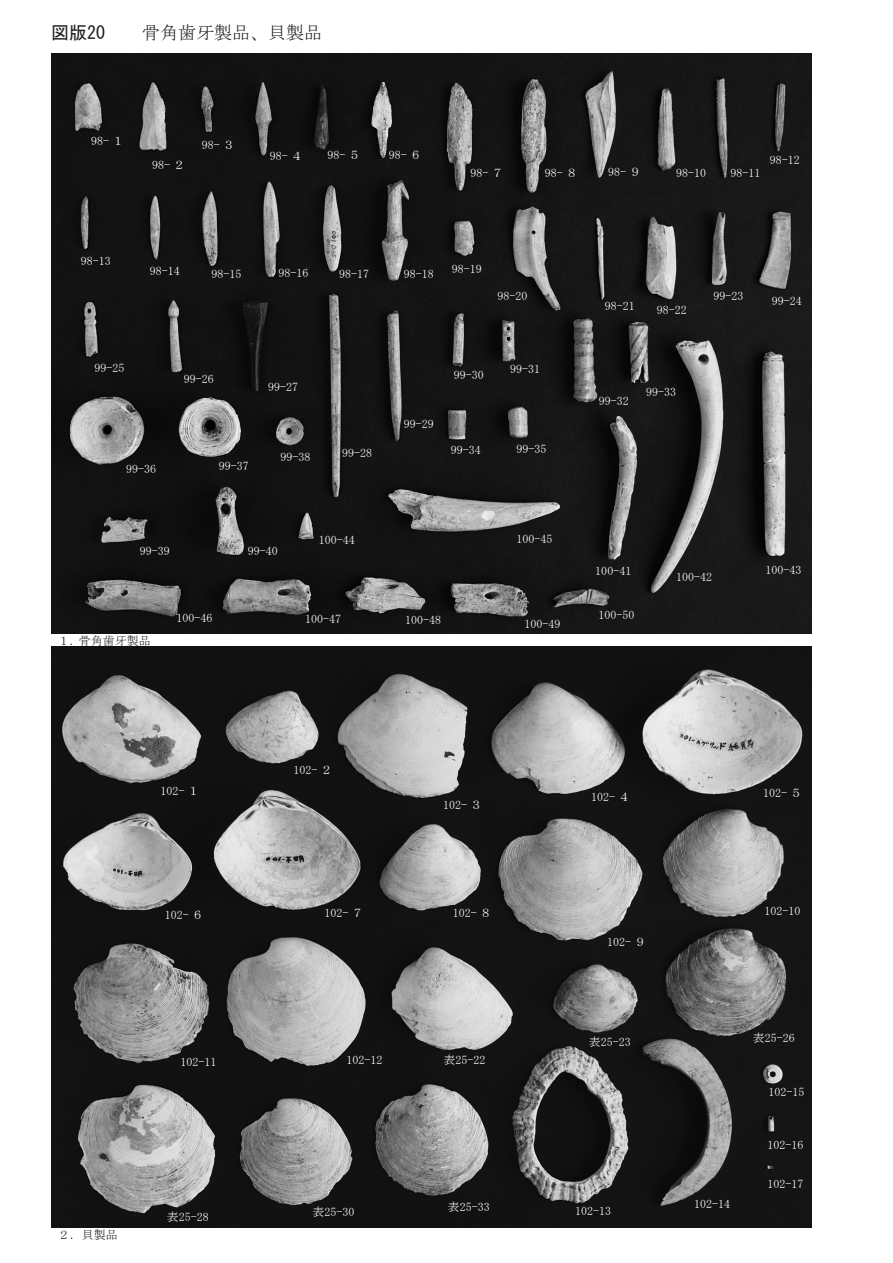
<style>
.page{position:relative;width:893px;height:1263px;background:#fff}
.page>*{position:absolute;margin:0;border:0;box-sizing:border-box;transform-origin:0 0}
.t1{font:18px "MS Mincho";color:#231f20}
.t2{font:18px "MS Gothic";color:#231f20}
.t3{font:12px "MS Mincho";color:#fff}
.t4{font:12px "MS Mincho";color:#231f20}
</style>
<div class="page">
<img style="left:51px;top:53px;width:760px;height:581px">
<img style="left:51px;top:647px;width:760px;height:580px">
<h1 class="t2" style="left:51px;top:23px;width:55px">図版20</h1>
<h1 class="t1" style="left:142px;top:23px;width:181px">骨角歯牙製品、貝製品</h1>
<p class="t3" style="left:91px;top:135px;width:34px">98- １</p>
<p class="t3" style="left:152px;top:158px;width:34px">98- ２</p>
<p class="t3" style="left:202px;top:139px;width:34px">98- ３</p>
<p class="t3" style="left:270px;top:150px;width:34px">98- ４</p>
<p class="t3" style="left:327px;top:149px;width:34px">98- ５</p>
<p class="t3" style="left:389px;top:149px;width:34px">98- ６</p>
<p class="t3" style="left:471px;top:167px;width:34px">98- ７</p>
<p class="t3" style="left:545px;top:167px;width:34px">98- ８</p>
<p class="t3" style="left:608px;top:166px;width:34px">98- ９</p>
<p class="t3" style="left:676px;top:167px;width:31px">98-10</p>
<p class="t3" style="left:730px;top:167px;width:31px">98-11</p>
<p class="t3" style="left:770px;top:154px;width:31px">98-12</p>
<p class="t3" style="left:81px;top:255px;width:31px">98-13</p>
<p class="t3" style="left:150px;top:265px;width:31px">98-14</p>
<p class="t3" style="left:212px;top:268px;width:31px">98-15</p>
<p class="t3" style="left:278px;top:267px;width:31px">98-16</p>
<p class="t3" style="left:339px;top:268px;width:31px">98-17</p>
<p class="t3" style="left:404px;top:268px;width:31px">98-18</p>
<p class="t3" style="left:452px;top:262px;width:31px">98-19</p>
<p class="t3" style="left:498px;top:290px;width:31px">98-20</p>
<p class="t3" style="left:95px;top:361px;width:31px">99-25</p>
<p class="t3" style="left:184px;top:373px;width:32px">99-26</p>
<p class="t3" style="left:268px;top:381px;width:31px">99-27</p>
<p class="t3" style="left:126px;top:463px;width:31px">99-36</p>
<p class="t3" style="left:219px;top:459px;width:31px">99-37</p>
<p class="t3" style="left:281px;top:451px;width:31px">99-38</p>
<p class="t3" style="left:342px;top:447px;width:31px">99-28</p>
<p class="t3" style="left:404px;top:418px;width:31px">99-29</p>
<p class="t3" style="left:454px;top:369px;width:31px">99-30</p>
<p class="t3" style="left:510px;top:363px;width:31px">99-31</p>
<p class="t3" style="left:451px;top:443px;width:31px">99-34</p>
<p class="t3" style="left:517px;top:442px;width:31px">99-35</p>
<p class="t3" style="left:140px;top:545px;width:31px">99-39</p>
<p class="t3" style="left:248px;top:545px;width:31px">99-40</p>
<p class="t3" style="left:319px;top:534px;width:37px">100-44</p>
<p class="t3" style="left:517px;top:533px;width:37px">100-45</p>
<p class="t3" style="left:605px;top:300px;width:31px">98-21</p>
<p class="t3" style="left:657px;top:304px;width:31px">98-22</p>
<p class="t3" style="left:714px;top:290px;width:31px">99-23</p>
<p class="t3" style="left:772px;top:294px;width:31px">99-24</p>
<p class="t3" style="left:599px;top:395px;width:31px">99-32</p>
<p class="t3" style="left:646px;top:386px;width:31px">99-33</p>
<p class="t4" style="left:58px;top:634px;width:94px">１. 骨角歯牙製品</p>
<p class="t3" style="left:176px;top:611px;width:38px">100-46</p>
<p class="t3" style="left:305px;top:612px;width:37px">100-47</p>
<p class="t3" style="left:405px;top:613px;width:37px">100-48</p>
<p class="t3" style="left:525px;top:618px;width:37px">100-49</p>
<p class="t3" style="left:595px;top:564px;width:37px">100-41</p>
<p class="t3" style="left:598px;top:609px;width:37px">100-50</p>
<p class="t3" style="left:676px;top:571px;width:37px">100-42</p>
<p class="t3" style="left:765px;top:563px;width:37px">100-43</p>
<p class="t4" style="left:58px;top:1229px;width:61px">２．貝製品</p>
<p class="t3" style="left:161px;top:784px;width:40px">102- １</p>
<p class="t3" style="left:293px;top:763px;width:40px">102- ２</p>
<p class="t3" style="left:443px;top:798px;width:40px">102- ３</p>
<p class="t3" style="left:165px;top:909px;width:40px">102- ６</p>
<p class="t3" style="left:324px;top:906px;width:40px">102- ７</p>
<p class="t3" style="left:453px;top:907px;width:40px">102- ８</p>
<p class="t3" style="left:181px;top:1056px;width:37px">102-11</p>
<p class="t3" style="left:347px;top:1053px;width:37px">102-12</p>
<p class="t3" style="left:444px;top:1053px;width:43px">表25-22</p>
<p class="t3" style="left:591px;top:791px;width:40px">102- ４</p>
<p class="t3" style="left:607px;top:935px;width:40px">102- ９</p>
<p class="t3" style="left:763px;top:787px;width:40px">102- ５</p>
<p class="t3" style="left:764px;top:904px;width:37px">102-10</p>
<p class="t3" style="left:589px;top:1035px;width:43px">表25-23</p>
<p class="t3" style="left:753px;top:1031px;width:43px">表25-26</p>
<p class="t3" style="left:769px;top:1085px;width:37px">102-15</p>
<p class="t3" style="left:767px;top:1138px;width:38px">102-16</p>
<p class="t3" style="left:767px;top:1178px;width:38px">102-17</p>
<p class="t3" style="left:167px;top:1211px;width:43px">表25-28</p>
<p class="t3" style="left:313px;top:1205px;width:43px">表25-30</p>
<p class="t3" style="left:448px;top:1201px;width:43px">表25-33</p>
<p class="t3" style="left:575px;top:1204px;width:37px">102-13</p>
<p class="t3" style="left:694px;top:1198px;width:37px">102-14</p>
</div>
